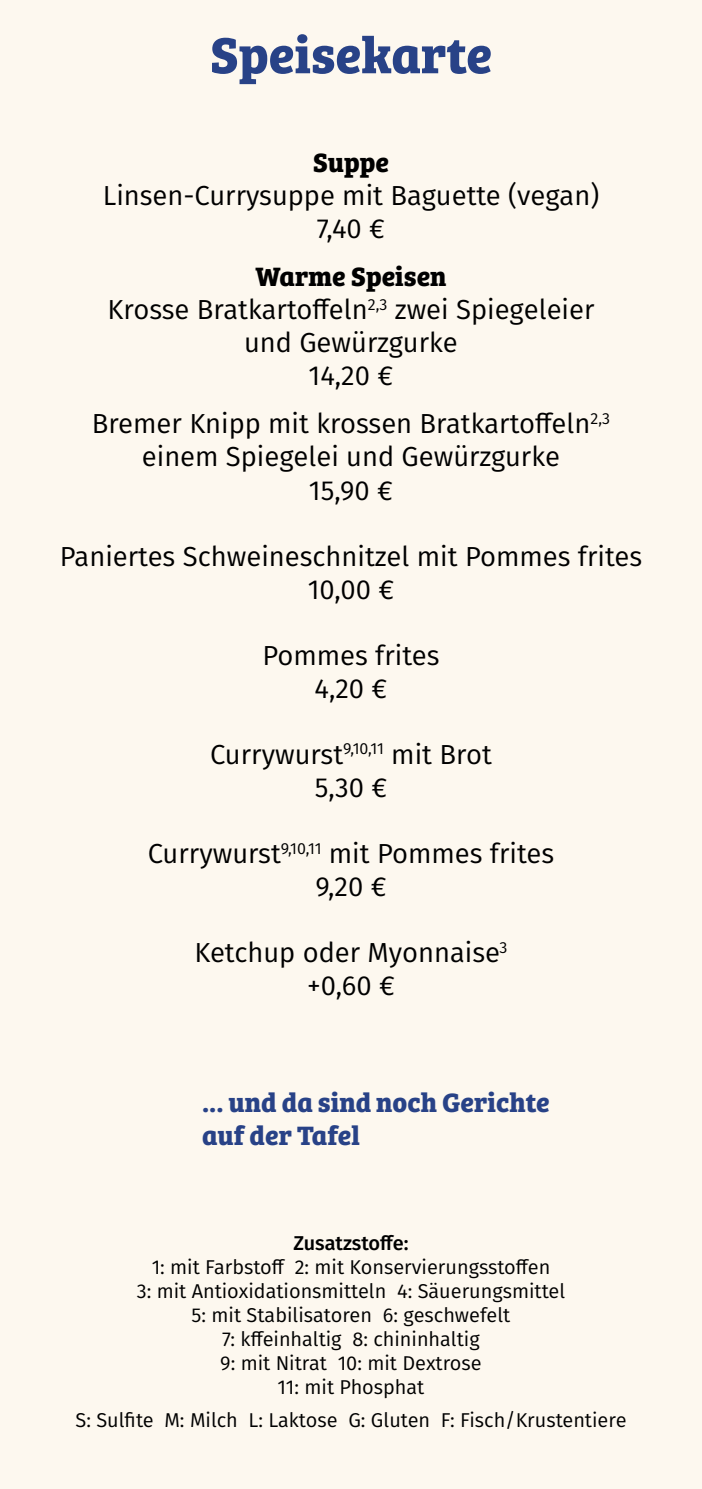
<style>
.page{position:relative;width:702px;height:1489px;background:#fff}
.page>*{position:absolute;margin:0;border:0;box-sizing:border-box;transform-origin:0 0}
.t1{font:700 52.5px "Bree Serif";color:#284287}
.t2{font:27.5px/33px "Fira Sans";color:#000;text-align:center}
.t3{font:700 27.5px/33px "Bree Serif";color:#284287}
.t4{font:700 27.5px "Bree Serif";color:#000}
.t5{font:20px/24px "Fira Sans";color:#000;text-align:center}
.t6{font:500 20px "Fira Sans";color:#000}
</style>
<div class="page">
<div style="left:0;top:0;width:702px;height:1488px;background:#fdf8ef"></div>
<h1 class="t1" style="left:210px;top:14px;width:284px">Speisekarte</h1>
<p class="t4" style="left:313px;top:141px;width:78px">Suppe</p>
<p class="t2" style="left:103px;top:179px;width:498px">Linsen-Currysuppe mit Baguette (vegan)<br>7,40 €</p>
<p class="t4" style="left:255px;top:255px;width:193px">Warme Speisen</p>
<p class="t2" style="left:107px;top:292px;width:488px">Krosse Bratkartoffeln<sup>2,3</sup> zwei Spiegeleier und Gewürzgurke<br>14,20 €</p>
<p class="t2" style="left:92px;top:406px;width:520px">Bremer Knipp mit krossen Bratkartoffeln<sup>2,3 </sup>einem Spiegelei und Gewürzgurke<br>15,90 €</p>
<p class="t2" style="left:60px;top:539px;width:584px">Paniertes Schweineschnitzel mit Pommes frites<br>10,00 €</p>
<p class="t2" style="left:262px;top:638px;width:179px">Pommes frites<br>4,20 €</p>
<p class="t2" style="left:210px;top:737px;width:283px">Currywurst<sup>9,10,11</sup> mit Brot<br>5,30 €</p>
<p class="t2" style="left:148px;top:836px;width:408px">Currywurst<sup>9,10,11</sup> mit Pommes frites<br>9,20 €</p>
<p class="t2" style="left:194px;top:935px;width:314px">Ketchup oder Myonnaise<sup>3 </sup>+0,60 €</p>
<p class="t3" style="left:202px;top:1083px;width:349px">... und da sind noch Gerichte auf der Tafel</p>
<p class="t6" style="left:293px;top:1226px;width:116px">Zusatzstoffe:</p>
<p class="t5" style="left:137px;top:1254px;width:430px">1: mit Farbstoff 2: mit Konservierungsstoffen<br>3: mit Antioxidationsmitteln 4: Säuerungsmittel 5: mit Stabilisatoren 6: geschwefelt<br>7: kffeinhaltig 8: chininhaltig<br>9: mit Nitrat 10: mit Dextrose<br>11: mit Phosphat</p>
<p class="t5" style="left:75px;top:1407px;width:552px">S: Sulfite M: Milch L: Laktose G: Gluten F: Fisch/Krustentiere</p>
</div>
